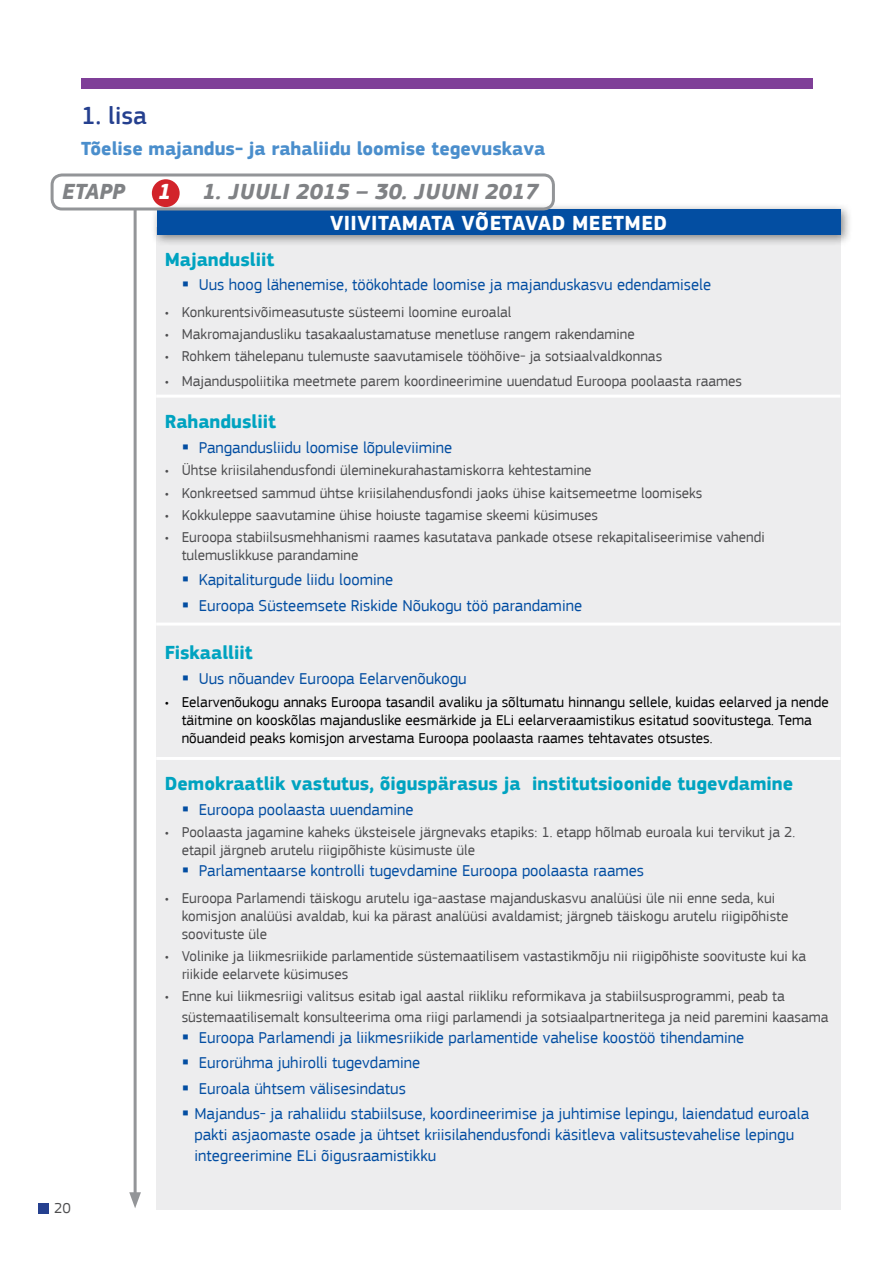
<style>
.page{position:relative;width:893px;height:1263px;background:#fff}
.page>*{position:absolute;margin:0;border:0;box-sizing:border-box;transform-origin:0 0}
.t1{font:500 25.5px "EC Square Sans Pro";color:#25408f}
.t2{font:italic 700 22.5px "EC Square Sans Pro";letter-spacing:.02em;color:#808285}
.t3{font:italic 700 22.5px "EC Square Sans Pro";color:#808285}
.t4{font:italic 700 22.5px "EC Square Sans Pro";color:#fff}
.t5{font:700 21px "EC Square Sans Pro";letter-spacing:.02em;color:#fff}
.t6{font:700 19.5px "EC Square Sans Pro";color:#00a3c0}
.t7{font:700 19.5px "EC Square Sans Pro";color:#4a8ecc}
.t8{font:16.5px/25.2px "EC Square Sans Pro";color:#034ea2}
.t9{font:15px/18px "EC Square Sans Pro";color:#4d4d4f}
.t10{font:15px/18px "EC Square Sans Pro";color:#000}
</style>
<div class="page">
<div style="left:38px;top:1203px;width:10px;height:10px;background:#25408f"></div>
<div style="left:81px;top:79px;width:732px;height:10px;background:#7f3f98"></div>
<div style="left:156px;top:247px;width:684px;height:962px;background:#ededee"></div>
<div style="left:151px;top:203px;width:701px;height:44px;background:#000;opacity:.45"></div>
<div style="left:157px;top:209px;width:683px;height:26px;background:#034ea2"></div>
<div style="left:51px;top:173px;width:504px;height:37px;border:3px solid #939598;border-radius:10px"></div>
<div style="left:152px;top:179px;width:28px;height:28px;background:#d2232a;border-radius:50%"></div>
<hr style="left:134px;top:208px;width:3px;height:990px;background:#939598">
<svg style="left:129px;top:1192px;width:12px;height:16px"></svg>
<hr style="left:156px;top:395px;width:684px;height:3px;background:#fff">
<hr style="left:156px;top:622px;width:684px;height:3px;background:#fff">
<hr style="left:156px;top:757px;width:684px;height:3px;background:#fff">
<svg style="left:183px;top:282px;width:5px;height:5px"></svg>
<svg style="left:183px;top:445px;width:5px;height:4px"></svg>
<svg style="left:183px;top:577px;width:5px;height:5px"></svg>
<svg style="left:183px;top:602px;width:5px;height:5px"></svg>
<svg style="left:183px;top:676px;width:5px;height:5px"></svg>
<svg style="left:183px;top:806px;width:5px;height:5px"></svg>
<svg style="left:183px;top:867px;width:5px;height:5px"></svg>
<svg style="left:183px;top:1034px;width:5px;height:5px"></svg>
<svg style="left:183px;top:1060px;width:5px;height:5px"></svg>
<svg style="left:183px;top:1085px;width:5px;height:5px"></svg>
<svg style="left:183px;top:1110px;width:5px;height:5px"></svg>
<h1 class="t1" style="left:81px;top:101px;width:67px">1. lisa</h1>
<h3 class="t7" style="left:81px;top:137px;width:465px">Tõelise majandus- ja rahaliidu loomise tegevuskava</h3>
<h2 class="t3" style="left:62px;top:178px;width:64px">ETAPP</h2>
<h2 class="t4" style="left:158px;top:178px;width:15px">1</h2>
<h2 class="t2" style="left:203px;top:178px;width:337px">1. JUULI 2015 – 30. JUUNI 2017</h2>
<h3 class="t5" style="left:330px;top:210px;width:339px">VIIVITAMATA VÕETAVAD MEETMED</h3>
<p class="t9" style="left:54px;top:1199px;width:18px">20</p>
<h3 class="t6" style="left:165px;top:248px;width:111px">Majandusliit</h3>
<p class="t8" style="left:199px;top:272px;width:514px">Uus hoog lähenemise, töökohtade loomise ja majanduskasvu edendamisele</p>
<p class="t9" style="left:165px;top:303px;width:348px">• Konkurentsivõimeasutuste süsteemi loomine euroalal</p>
<p class="t9" style="left:165px;top:325px;width:472px">• Makromajandusliku tasakaalustamatuse menetluse rangem rakendamine</p>
<p class="t9" style="left:165px;top:347px;width:499px">• Rohkem tähelepanu tulemuste saavutamisele tööhõive- ja sotsiaalvaldkonnas</p>
<p class="t9" style="left:165px;top:373px;width:579px">• Majanduspoliitika meetmete parem koordineerimine uuendatud Euroopa poolaasta raames</p>
<h3 class="t6" style="left:165px;top:410px;width:113px">Rahandusliit</h3>
<p class="t8" style="left:199px;top:435px;width:255px">Pangandusliidu loomise lõpuleviimine</p>
<p class="t9" style="left:165px;top:461px;width:428px">• Ühtse kriisilahendusfondi üleminekurahastamiskorra kehtestamine</p>
<p class="t9" style="left:165px;top:484px;width:539px">• Konkreetsed sammud ühtse kriisilahendusfondi jaoks ühise kaitsemeetme loomiseks</p>
<p class="t9" style="left:165px;top:506px;width:435px">• Kokkuleppe saavutamine ühise hoiuste tagamise skeemi küsimuses</p>
<p class="t9" style="left:182px;top:528px;width:585px;text-indent:-17px">• Euroopa stabiilsusmehhanismi raames kasutatava pankade otsese rekapitaliseerimise vahendi tulemuslikkuse parandamine</p>
<p class="t8" style="left:199px;top:567px;width:385px">Kapitaliturgude liidu loomine<br>Euroopa Süsteemsete Riskide Nõukogu töö parandamine</p>
<h3 class="t6" style="left:165px;top:641px;width:90px">Fiskaalliit</h3>
<p class="t8" style="left:199px;top:666px;width:269px">Uus nõuandev Euroopa Eelarvenõukogu</p>
<p class="t10" style="left:182px;top:693px;width:648px;text-indent:-17px">• Eelarvenõukogu annaks Euroopa tasandil avaliku ja sõltumatu hinnangu sellele, kuidas eelarved ja nende täitmine on kooskõlas majanduslike eesmärkide ja ELi eelarveraamistikus esitatud soovitustega. Tema nõuandeid peaks komisjon arvestama Euroopa poolaasta raames tehtavates otsustes.</p>
<h3 class="t6" style="left:165px;top:771px;width:630px">Demokraatlik vastutus, õiguspärasus ja institutsioonide tugevdamine</h3>
<p class="t8" style="left:199px;top:797px;width:216px">Euroopa poolaasta uuendamine</p>
<p class="t9" style="left:182px;top:823px;width:615px;text-indent:-17px">• Poolaasta jagamine kaheks üksteisele järgnevaks etapiks: 1. etapp hõlmab euroala kui tervikut ja 2. etapil järgneb arutelu riigipõhiste küsimuste üle</p>
<p class="t8" style="left:199px;top:858px;width:447px">Parlamentaarse kontrolli tugevdamine Euroopa poolaasta raames</p>
<p class="t9" style="left:182px;top:889px;width:608px;text-indent:-17px">• Euroopa Parlamendi täiskogu arutelu iga-aastase majanduskasvu analüüsi üle nii enne seda, kui komisjon analüüsi avaldab, kui ka pärast analüüsi avaldamist; järgneb täiskogu arutelu riigipõhiste soovituste üle</p>
<p class="t9" style="left:182px;top:947px;width:626px;text-indent:-17px">• Volinike ja liikmesriikide parlamentide süstemaatilisem vastastikmõju nii riigipõhiste soovituste kui ka riikide eelarvete küsimuses</p>
<p class="t9" style="left:182px;top:986px;width:648px;line-height:21px;text-indent:-17px">• Enne kui liikmesriigi valitsus esitab igal aastal riikliku reformikava ja stabiilsusprogrammi, peab ta süstemaatilisemalt konsulteerima oma riigi parlamendi ja sotsiaalpartneritega ja neid paremini kaasama</p>
<p class="t8" style="left:194px;top:1025px;width:616px">Euroopa Parlamendi ja liikmesriikide parlamentide vahelise koostöö tihendamine Eurorühma juhirolli tugevdamine<br>Euroala ühtsem välisesindatus<br>Majandus- ja rahaliidu stabiilsuse, koordineerimise ja juhtimise lepingu, laiendatud euroala</p>
<p class="t8" style="left:194px;top:1124px;width:601px;line-height:21px">pakti asjaomaste osade ja ühtset kriisilahendusfondi käsitleva valitsustevahelise lepingu integreerimine ELi õigusraamistikku</p>
</div>
